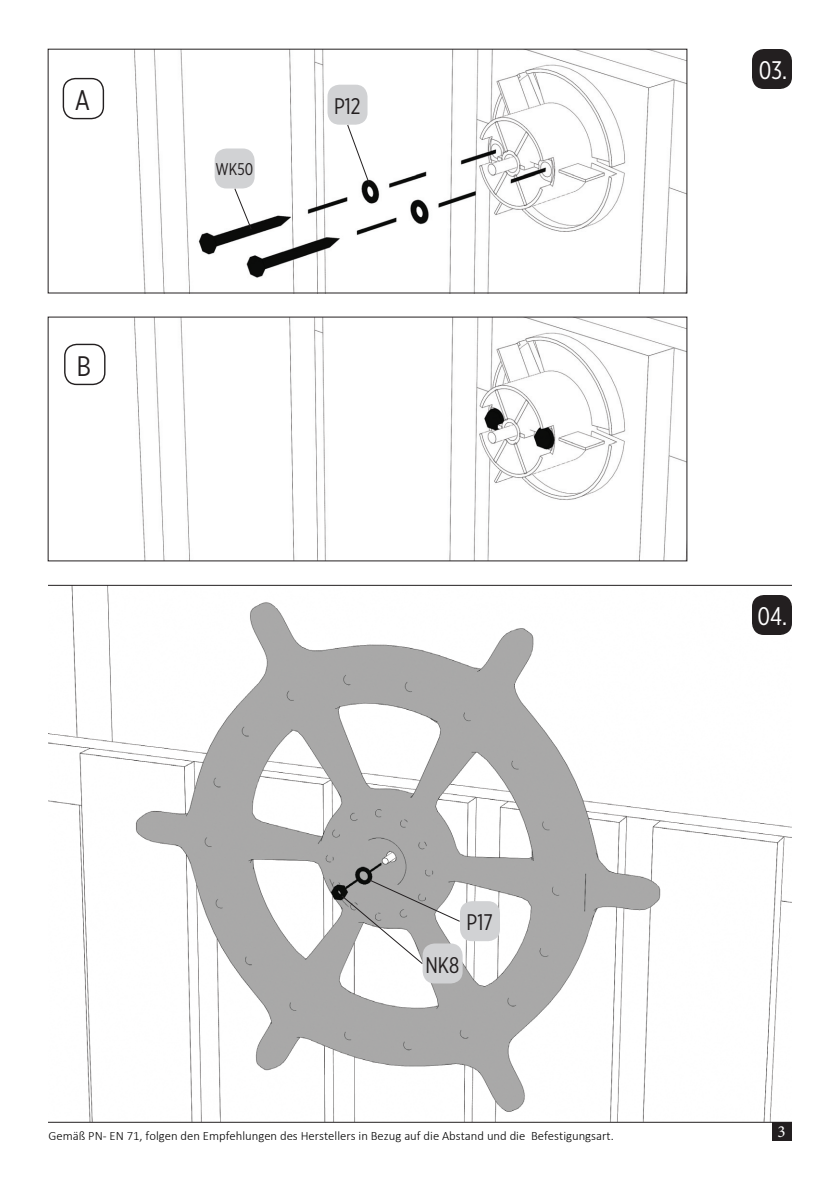
<style>
.page{position:relative;width:840px;height:1190px;background:#fff}
.page>*{position:absolute;margin:0;border:0;box-sizing:border-box;transform-origin:0 0}
.t1{font:28.2px "Gotham X Narrow";color:#231f20}
.t2{font:25.4px "Gotham X Narrow";color:#fff}
.t3{font:22.6px "Gotham X Narrow";color:#231f20}
.t4{font:17px "Gotham X Narrow";color:#231f20}
.t5{font:17px "Minion Pro";color:#fff}
.t6{font:300 12.6px "Calibri";color:#000}
</style>
<div class="page">
<img style="left:75px;top:51px;width:610px;height:240px">
<img style="left:75px;top:319px;width:610px;height:240px">
<img style="left:48px;top:586px;width:744px;height:536px">
<div style="left:772px;top:1122px;width:20px;height:19px;background:#231f20"></div>
<div style="left:752px;top:49px;width:40px;height:40px;background:#231f20;border-radius:12px"></div>
<div style="left:752px;top:595px;width:40px;height:40px;background:#231f20;border-radius:12px"></div>
<hr style="left:48px;top:1122px;width:744px;height:1px;background:#231f20">
<hr style="left:48px;top:585px;width:744px;height:1px;background:#231f20">
<div style="left:460px;top:901px;width:40px;height:40px;background:#d1d2d4;border-radius:12px"></div>
<div style="left:328px;top:85px;width:40px;height:40px;background:#d1d2d4;border-radius:12px"></div>
<div style="left:423px;top:943px;width:40px;height:40px;background:#d1d2d4;border-radius:12px"></div>
<div style="left:215px;top:148px;width:40px;height:40px;background:#d1d2d4;border-radius:12px"></div>
<div style="left:63px;top:79px;width:40px;height:40px;background:#fff;border-radius:12px"></div>
<div style="left:63px;top:78px;width:41px;height:41px;border:1px solid #231f20;border-radius:12px"></div>
<div style="left:65px;top:344px;width:40px;height:40px;background:#fff;border-radius:12px"></div>
<div style="left:64px;top:344px;width:42px;height:41px;border:1px solid #231f20;border-radius:12px"></div>
<svg style="left:347px;top:124px;width:23px;height:60px"></svg>
<svg style="left:341px;top:879px;width:120px;height:86px"></svg>
<svg style="left:234px;top:188px;width:18px;height:42px"></svg>
<h1 class="t1" style="left:75px;top:90px;width:17px">A</h1>
<h1 class="t1" style="left:77px;top:355px;width:16px">B</h1>
<h3 class="t4" style="left:216px;top:163px;width:39px">WK50</h3>
<h3 class="t3" style="left:334px;top:97px;width:28px">P12</h3>
<h3 class="t3" style="left:467px;top:914px;width:28px">P17</h3>
<h3 class="t3" style="left:425px;top:956px;width:35px">NK8</h3>
<h2 class="t2" style="left:759px;top:61px;width:30px">03.</h2>
<h2 class="t2" style="left:757px;top:607px;width:31px">04.</h2>
<p class="t6" style="left:49px;top:1128px;width:567px">Gemäß PN- EN 71, folgen den Empfehlungen des Herstellers in Bezug auf die Abstand und die Befestigungsart.</p>
<h3 class="t5" style="left:777px;top:1120px;width:10px">3</h3>
</div>
